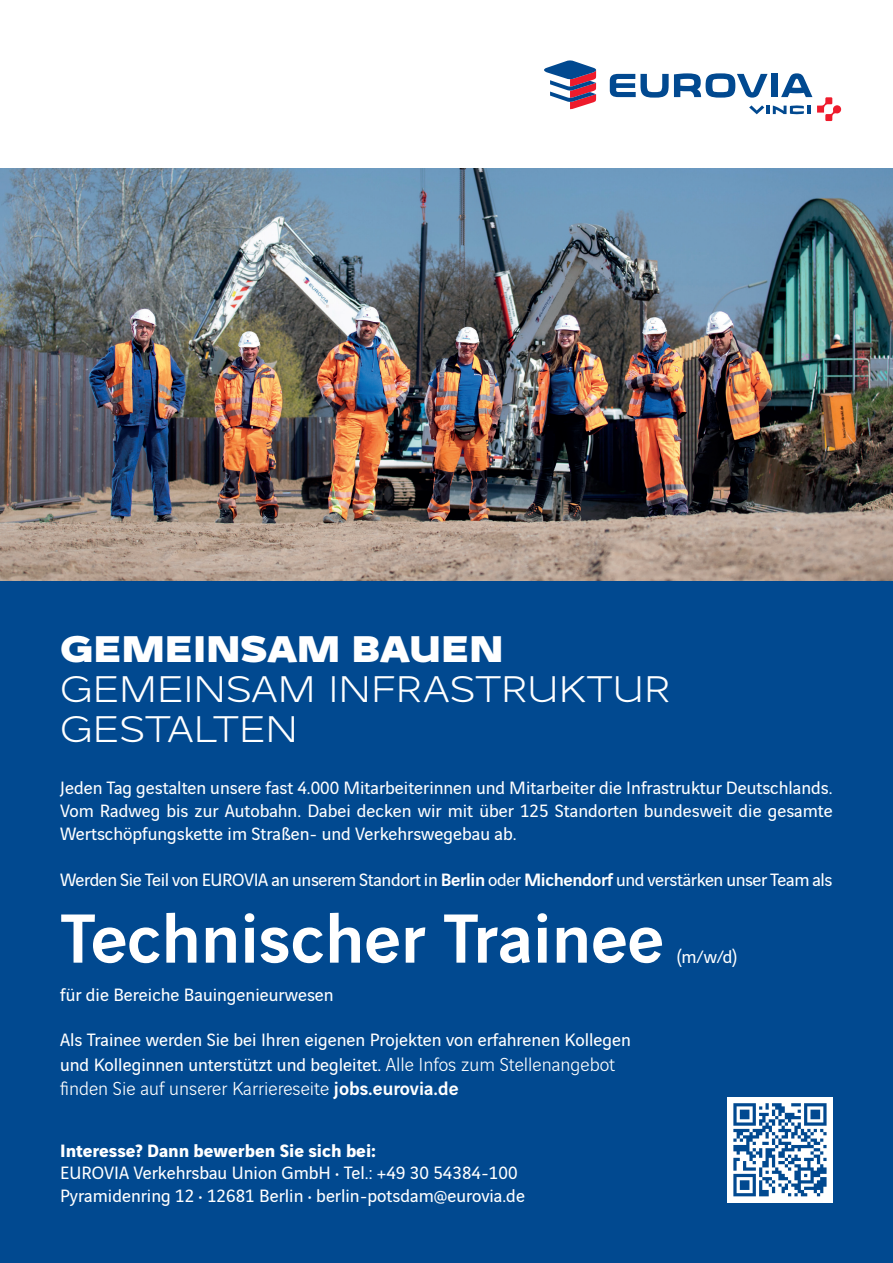
<style>
.page{position:relative;width:893px;height:1263px;background:#fff}
.page>*{position:absolute;margin:0;border:0;box-sizing:border-box;transform-origin:0 0}
.t1{font:500 74.25px "Vinci Sans";color:#fff}
.t2{font:300 39.75px/39.8px "Vinci Sans Expanded";letter-spacing:-.03em;color:#fff}
.t3{font:900 39.75px "Vinci Sans Expanded";letter-spacing:-.005em;color:#fff}
.t4{font:300 20.1px "Vinci Sans";color:#fff}
.t5{font:19.05px/23px "Vinci Sans";color:#fff}
.t6{font:19.05px "Vinci Sans";letter-spacing:-.02em;color:#fff}
.t7{font:700 19.05px "Vinci Sans";color:#fff}
.s1{font-weight:500}
.s2{font-weight:300;font-size:20.1px}
</style>
<div class="page">
<div style="left:0;top:532px;width:893px;height:730px;background:#014990"></div>
<svg style="left:544px;top:60px;width:53px;height:49px"></svg>
<svg style="left:610px;top:73px;width:231px;height:48px"></svg>
<img style="left:0;top:169px;width:893px;height:411px">
<div style="left:727px;top:1097px;width:105px;height:105px;background:#fff"></div>
<svg style="left:733px;top:1103px;width:93px;height:93px"></svg>
<h2 class="t3" style="left:60px;top:625px;width:445px">GEMEINSAM BAUEN</h2>
<h2 class="t2" style="left:60px;top:668px;width:613px">GEMEINSAM INFRASTRUKTUR<br>GESTALTEN</h2>
<p class="t5" style="left:60px;top:778px;width:774px;text-align:justify">Jeden Tag gestalten unsere fast 4.000 Mitarbeiterinnen und Mitarbeiter die Infrastruktur Deutschlands.<br>Vom Radweg bis zur Autobahn. Dabei decken wir mit über 125 Standorten bundesweit die gesamte Wertschöpfungskette im Straßen- und Verkehrswegebau ab.</p>
<p class="t6" style="left:60px;top:874px;width:774px">Werden Sie Teil von EUROVIA an unserem Standort in <span class="s1">Berlin</span> oder <span class="s1">Michendorf</span> und verstärken unser Team als</p>
<h1 class="t1" style="left:60px;top:894px;width:605px">Technischer Trainee</h1>
<p class="t5" style="left:677px;top:947px;width:62px">(m/w/d)</p>
<p class="t5" style="left:60px;top:985px;width:275px">für die Bereiche Bauingenieurwesen</p>
<p class="t5" style="left:60px;top:1030px;width:572px;line-height:24.2px">Als Trainee werden Sie bei Ihren eigenen Projekten von erfahrenen Kollegen und Kolleginnen unterstützt und begleitet. <span class="s2">Alle Infos zum Stellenangebot</span></p>
<p class="t4" style="left:60px;top:1082px;width:400px">finden Sie auf unserer Karriereseite <span class="s1">jobs.eurovia.de</span></p>
<p class="t7" style="left:60px;top:1139px;width:317px">Interesse? Dann bewerben Sie sich bei:</p>
<p class="t5" style="left:60px;top:1163px;width:466px">EUROVIA Verkehrsbau Union GmbH • Tel.: +49 30 54384-100<br>Pyramidenring 12 • 12681 Berlin • berlin-potsdam@eurovia.de</p>
</div>
